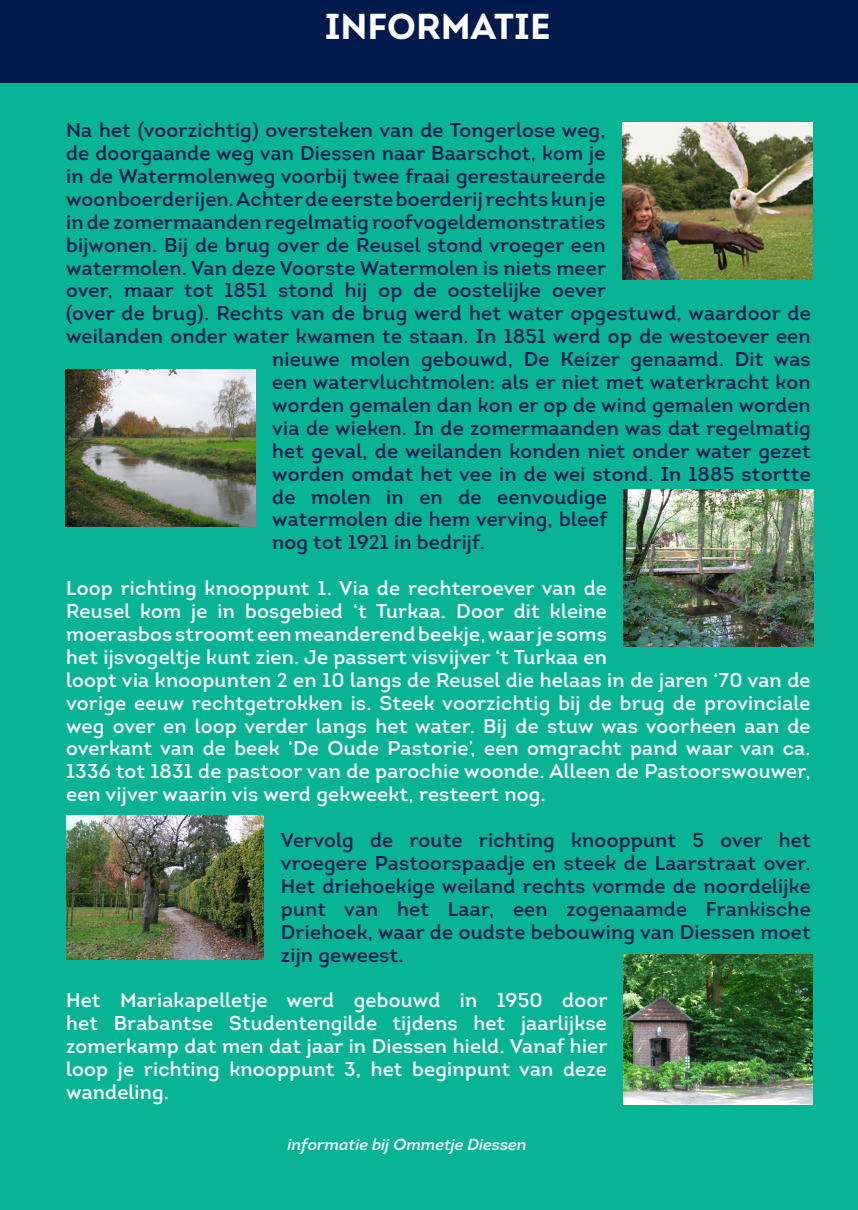
<style>
.page{position:relative;width:858px;height:1210px;background:#fff}
.page>*{position:absolute;margin:0;border:0;box-sizing:border-box;transform-origin:0 0}
.t1{font:36px "Intro Bold Caps";color:#fff}
.t2{font:600 20px/22.8px "Intro";letter-spacing:.01em;color:#001a4d;text-align:justify}
.t3{font:600 20px/22.8px "Intro";letter-spacing:.01em;color:#fff}
.t4{font:italic 600 16px "Intro";color:#fff}
</style>
<div class="page">
<div style="left:0;top:0;width:857px;height:1210px;background:#09b495"></div>
<div style="left:0;top:0;width:857px;height:83px;background:#001a4d"></div>
<img style="left:622px;top:122px;width:189px;height:157px">
<img style="left:623px;top:954px;width:188px;height:150px">
<img style="left:65px;top:370px;width:190px;height:157px">
<img style="left:623px;top:489px;width:190px;height:157px">
<img style="left:67px;top:816px;width:197px;height:143px">
<p class="t1" style="left:324px;top:3px;width:227px">INFORMATIE</p>
<p class="t2" style="left:66px;top:119px;width:540px">Na het (voorzichtig) oversteken van de Tongerlose weg,</p>
<p class="t2" style="left:66px;top:142px;width:540px">de doorgaande weg van Diessen naar Baarschot, kom je</p>
<p class="t2" style="left:66px;top:164px;width:540px">in de Watermolenweg voorbij twee fraai gerestaureerde</p>
<p class="t2" style="left:66px;top:187px;width:540px">woonboerderijen. Achter de eerste boerderij rechts kun je</p>
<p class="t2" style="left:66px;top:210px;width:540px">in de zomermaanden regelmatig roofvogeldemonstraties</p>
<p class="t2" style="left:66px;top:233px;width:540px">bijwonen. Bij de brug over de Reusel stond vroeger een</p>
<p class="t2" style="left:66px;top:256px;width:541px">watermolen. Van deze Voorste Watermolen is niets meer</p>
<p class="t2" style="left:66px;top:279px;width:541px">over, maar tot 1851 stond hij op de oostelijke oever</p>
<p class="t2" style="left:66px;top:302px;width:745px">(over de brug). Rechts van de brug werd het water opgestuwd, waardoor de</p>
<p class="t2" style="left:66px;top:325px;width:745px">weilanden onder water kwamen te staan. In 1851 werd op de westoever een</p>
<p class="t2" style="left:272px;top:348px;width:539px">nieuwe molen gebouwd, De Keizer genaamd. Dit was</p>
<p class="t2" style="left:272px;top:370px;width:539px">een watervluchtmolen: als er niet met waterkracht kon</p>
<p class="t2" style="left:272px;top:393px;width:539px">worden gemalen dan kon er op de wind gemalen worden</p>
<p class="t2" style="left:272px;top:416px;width:539px">via de wieken. In de zomermaanden was dat regelmatig</p>
<p class="t2" style="left:272px;top:439px;width:539px">het geval, de weilanden konden niet onder water gezet</p>
<p class="t2" style="left:272px;top:462px;width:539px">worden omdat het vee in de wei stond. In 1885 stortte</p>
<p class="t2" style="left:272px;top:485px;width:336px">de molen in en de eenvoudige</p>
<p class="t2" style="left:272px;top:508px;width:336px">watermolen die hem verving, bleef</p>
<p class="t2" style="left:272px;top:531px;width:214px">nog tot 1921 in bedrijf.</p>
<p class="t3" style="left:66px;top:577px;width:745px">Loop richting knooppunt 1. Via de rechteroever van de<br>Reusel kom je in bosgebied ‘t Turkaa. Door dit kleine<br>moerasbos stroomt een meanderend beekje, waar je soms<br>het ijsvogeltje kunt zien. Je passert visvijver ‘t Turkaa en<br>loopt via knoopunten 2 en 10 langs de Reusel die helaas in de jaren ‘70 van de vorige eeuw rechtgetrokken is. Steek voorzichtig bij de brug de provinciale weg over en loop verder langs het water. Bij de stuw was voorheen aan de overkant van de beek ‘De Oude Pastorie’, een omgracht pand waar van ca.<br>1336 tot 1831 de pastoor van de parochie woonde. Alleen de Pastoorswouwer, een vijver waarin vis werd gekweekt, resteert nog.</p>
<p class="t2" style="left:281px;top:828px;width:531px">Vervolg de route richting knooppunt 5 over het vroegere Pastoorspaadje en steek de Laarstraat over.<br>Het driehoekige weiland rechts vormde de noordelijke punt van het Laar, een zogenaamde Frankische Driehoek, waar de oudste bebouwing van Diessen moet zijn geweest.</p>
<p class="t3" style="left:66px;top:989px;width:542px;text-align:justify">Het Mariakapelletje werd gebouwd in 1950 door het Brabantse Studentengilde tijdens het jaarlijkse zomerkamp dat men dat jaar in Diessen hield. Vanaf hier loop je richting knooppunt 3, het beginpunt van deze wandeling.</p>
<p class="t4" style="left:287px;top:1134px;width:240px">informatie bij Ommetje Diessen</p>
</div>
